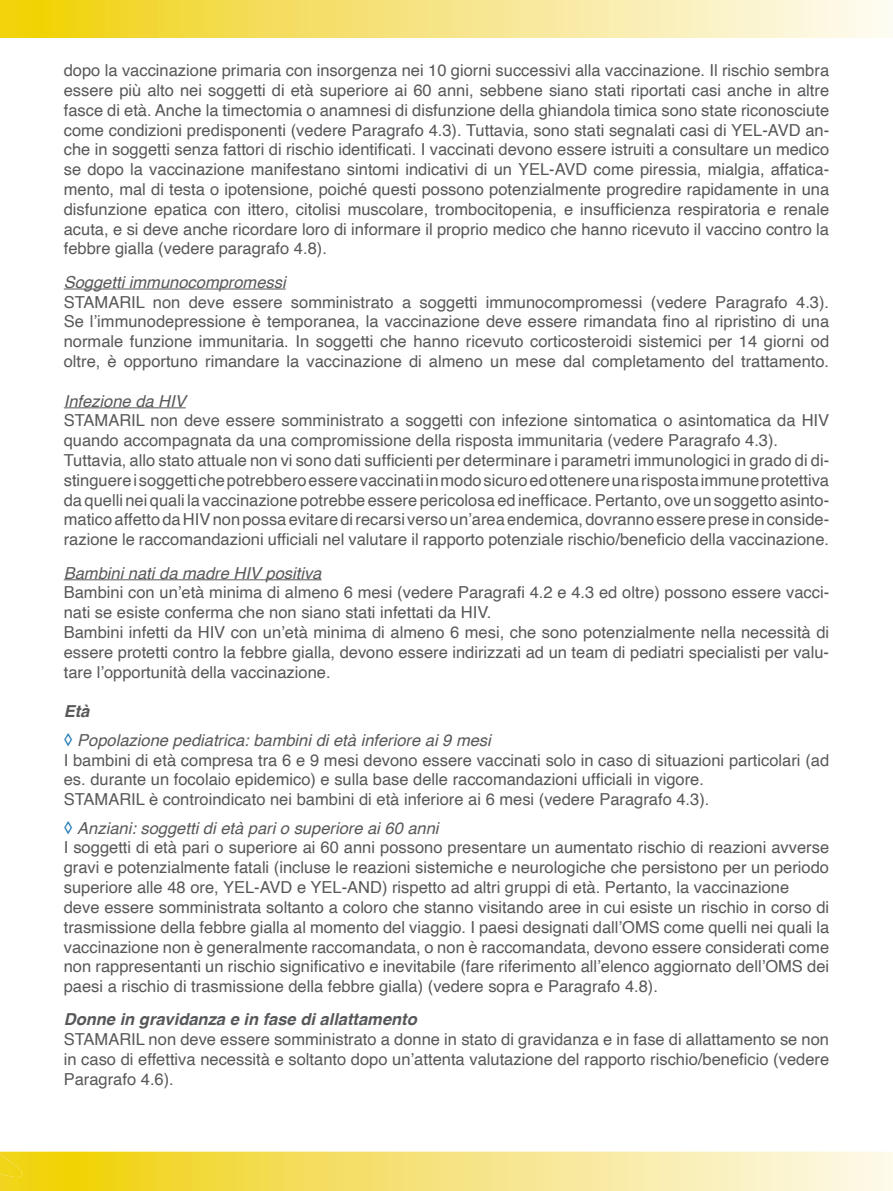
<style>
.page{position:relative;width:893px;height:1191px;background:#fff}
.page>*{position:absolute;margin:0;border:0;box-sizing:border-box;transform-origin:0 0}
.t1{font:16.5px/19.8px "Helvetica";color:#57585a}
.t2{font:italic 16.5px/28.5px "Helvetica";color:#57585a}
.t3{font:italic 700 16.5px "Helvetica";color:#57585a}
.s1{font-weight:700}
.s2{font-style:normal;font-size:18px;color:#1a77b1}
.s3{font-size:18px;color:#1a77b1}
.s4{font-style:italic}
</style>
<div class="page">
<svg style="left:0;top:0;width:893px;height:37px;background:#f6e583"></svg>
<svg style="left:0;top:1151px;width:893px;height:40px;background:#f6e47c"></svg>
<hr style="left:64px;top:288px;width:222px;height:1px;background:#57585a">
<hr style="left:64px;top:407px;width:122px;height:1px;background:#57585a">
<hr style="left:64px;top:579px;width:257px;height:1px;background:#57585a">
<p class="t1" style="left:64px;top:61px;width:767px;text-align:justify">dopo la vaccinazione primaria con insorgenza nei 10 giorni successivi alla vaccinazione. Il rischio sembra essere più alto nei soggetti di età superiore ai 60 anni, sebbene siano stati riportati casi anche in altre fasce di età. Anche la timectomia o anamnesi di disfunzione della ghiandola timica sono state riconosciute come condizioni predisponenti (vedere Paragrafo 4.3). Tuttavia, sono stati segnalati casi di YEL-AVD an&shy;che in soggetti senza fattori di rischio identificati. I vaccinati devono essere istruiti a consultare un medico se dopo la vaccinazione manifestano sintomi indicativi di un YEL-AVD come piressia, mialgia, affatica&shy;mento, mal di testa o ipotensione, poiché questi possono potenzialmente progredire rapidamente in una disfunzione epatica con ittero, citolisi muscolare, trombocitopenia, e insufficienza respiratoria e renale acuta, e si deve anche ricordare loro di informare il proprio medico che hanno ricevuto il vaccino contro la febbre gialla (vedere paragrafo 4.8).</p>
<p class="t2" style="left:64px;top:268px;width:223px">Soggetti immunocompromessi</p>
<p class="t1" style="left:64px;top:292px;width:767px;text-align:justify">STAMARIL non deve essere somministrato a soggetti immunocompromessi (vedere Paragrafo 4.3).<br>Se l’immunodepressione è temporanea, la vaccinazione deve essere rimandata fino al ripristino di una normale funzione immunitaria. In soggetti che hanno ricevuto corticosteroidi sistemici per 14 giorni od oltre, è opportuno rimandare la vaccinazione di almeno un mese dal completamento del trattamento.</p>
<p class="t2" style="left:64px;top:387px;width:123px">Infezione da HIV</p>
<p class="t1" style="left:64px;top:411px;width:767px">STAMARIL non deve essere somministrato a soggetti con infezione sintomatica o asintomatica da HIV quando accompagnata da una compromissione della risposta immunitaria (vedere Paragrafo 4.3).<br>Tuttavia, allo stato attuale non vi sono dati sufficienti per determinare i parametri immunologici in grado di di&shy;stinguere i soggetti che potrebbero essere vaccinati in modo sicuro ed ottenere una risposta immune protettiva da quelli nei quali la vaccinazione potrebbe essere pericolosa ed inefficace. Pertanto, ove un soggetto asinto&shy;matico affetto da HIV non possa evitare di recarsi verso un’area endemica, dovranno essere prese in conside&shy;razione le raccomandazioni ufficiali nel valutare il rapporto potenziale rischio/beneficio della vaccinazione.</p>
<p class="t2" style="left:64px;top:559px;width:259px">Bambini nati da madre HIV positiva</p>
<p class="t1" style="left:64px;top:583px;width:767px">Bambini con un’età minima di almeno 6 mesi (vedere Paragrafi 4.2 e 4.3 ed oltre) possono essere vacci&shy;nati se esiste conferma che non siano stati infettati da HIV.<br>Bambini infetti da HIV con un’età minima di almeno 6 mesi, che sono potenzialmente nella necessità di essere protetti contro la febbre gialla, devono essere indirizzati ad un team di pediatri specialisti per valu&shy;tare l’opportunità della vaccinazione.</p>
<p class="t2" style="left:64px;top:697px;width:429px"><span class="s1">Età<br></span><span class="s2">◊</span> Popolazione pediatrica: bambini di età inferiore ai 9 mesi</p>
<p class="t1" style="left:64px;top:750px;width:767px">I bambini di età compresa tra 6 e 9 mesi devono essere vaccinati solo in caso di situazioni particolari (ad es. durante un focolaio epidemico) e sulla base delle raccomandazioni ufficiali in vigore.<br>STAMARIL è controindicato nei bambini di età inferiore ai 6 mesi (vedere Paragrafo 4.3).</p>
<p class="t1" style="left:64px;top:818px;width:767px"><span class="s3">◊</span> <span class="s4">Anziani: soggetti di età pari o superiore ai 60 anni<br></span>I soggetti di età pari o superiore ai 60 anni possono presentare un aumentato rischio di reazioni avverse gravi e potenzialmente fatali (incluse le reazioni sistemiche e neurologiche che persistono per un periodo superiore alle 48 ore, YEL-AVD e YEL-AND) rispetto ad altri gruppi di età. Pertanto, la vaccinazione<br>deve essere somministrata soltanto a coloro che stanno visitando aree in cui esiste un rischio in corso di trasmissione della febbre gialla al momento del viaggio. I paesi designati dall’OMS come quelli nei quali la vaccinazione non è generalmente raccomandata, o non è raccomandata, devono essere considerati come non rappresentanti un rischio significativo e inevitabile (fare riferimento all’elenco aggiornato dell’OMS dei paesi a rischio di trasmissione della febbre gialla) (vedere sopra e Paragrafo 4.8).</p>
<p class="t3" style="left:64px;top:1006px;width:355px">Donne in gravidanza e in fase di allattamento</p>
<p class="t1" style="left:64px;top:1030px;width:767px;text-align:justify">STAMARIL non deve essere somministrato a donne in stato di gravidanza e in fase di allattamento se non in caso di effettiva necessità e soltanto dopo un’attenta valutazione del rapporto rischio/beneficio (vedere Paragrafo 4.6).</p>
</div>
